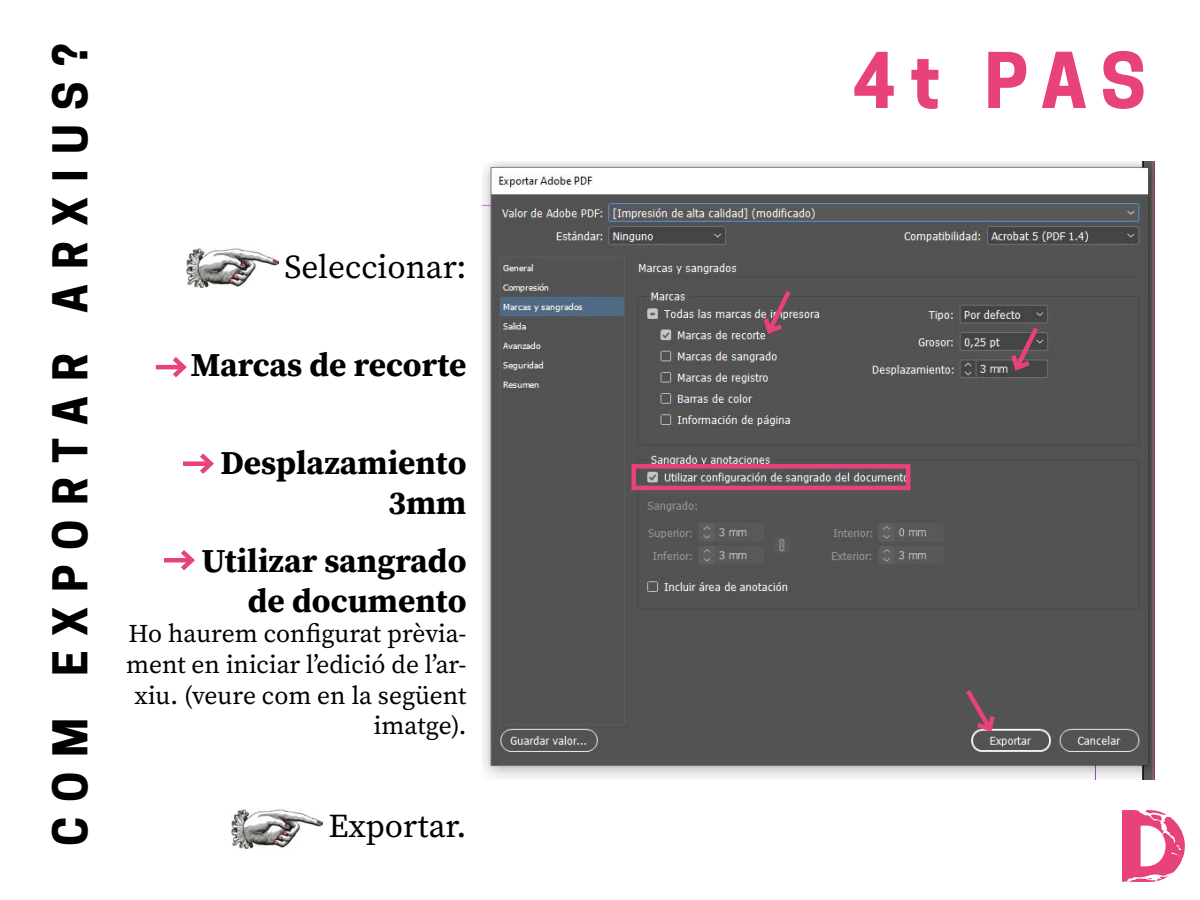
<style>
.page{position:relative;width:1200px;height:900px;background:#fff}
.page>*{position:absolute;margin:0;border:0;box-sizing:border-box;transform-origin:0 0}
.t1{font:700 72px "Cooper Hewitt";color:#e8427c}
.t2{font:700 45px "Cooper Hewitt";letter-spacing:.33em;color:#000}
.t3{font:700 33.3px/39.9px "Source Serif Pro";color:#000;text-align:right}
.t4{font:33.3px "Source Serif Pro";color:#000}
.t5{font:25.5px/30.6px "Source Serif Pro";color:#000;text-align:right}
</style>
<div class="page">
<svg style="left:1122px;top:810px;width:63px;height:72px"></svg>
<img style="left:187px;top:248px;width:91px;height:39px">
<img style="left:232px;top:809px;width:91px;height:39px">
<hr style="left:156px;top:365px;width:28px;height:4px;background:#e8427c">
<svg style="left:168px;top:357px;width:19px;height:21px"></svg>
<div style="left:183px;top:461px;width:28px;height:5px;background:#e8427c"></div>
<svg style="left:195px;top:453px;width:19px;height:21px"></svg>
<hr style="left:164px;top:558px;width:28px;height:4px;background:#e8427c">
<svg style="left:176px;top:550px;width:19px;height:21px"></svg>
<img style="left:483px;top:161px;width:672px;height:618px">
<div style="left:632px;top:464px;width:278px;height:26px;border:4px solid #e8427c"></div>
<svg style="left:760px;top:286px;width:35px;height:51px;background:#725760"></svg>
<svg style="left:1008px;top:322px;width:34px;height:52px;background:#674b55"></svg>
<svg style="left:962px;top:685px;width:36px;height:50px;background:#6e535c"></svg>
<h2 class="t2" style="left:44px;top:846px;width:803px;rotate:-90deg">COM EXPORTAR ARXIUS?</h2>
<h1 class="t1" style="left:852px;top:38px;width:295px">4t PAS</h1>
<h3 class="t4" style="left:284px;top:245px;width:184px">Seleccionar:</h3>
<h3 class="t3" style="left:191px;top:344px;width:277px">Marcas de recorte</h3>
<h3 class="t3" style="left:220px;top:442px;width:248px">Desplazamiento<br>3mm</h3>
<h3 class="t3" style="left:202px;top:540px;width:266px">Utilizar sangrado de documento</h3>
<p class="t5" style="left:126px;top:619px;width:342px">Ho haurem configurat prèvia&shy;ment en iniciar l’edició de l’ar&shy;xiu. (veure com en la següent imatge).</p>
<h3 class="t4" style="left:329px;top:804px;width:139px">Exportar.</h3>
</div>
